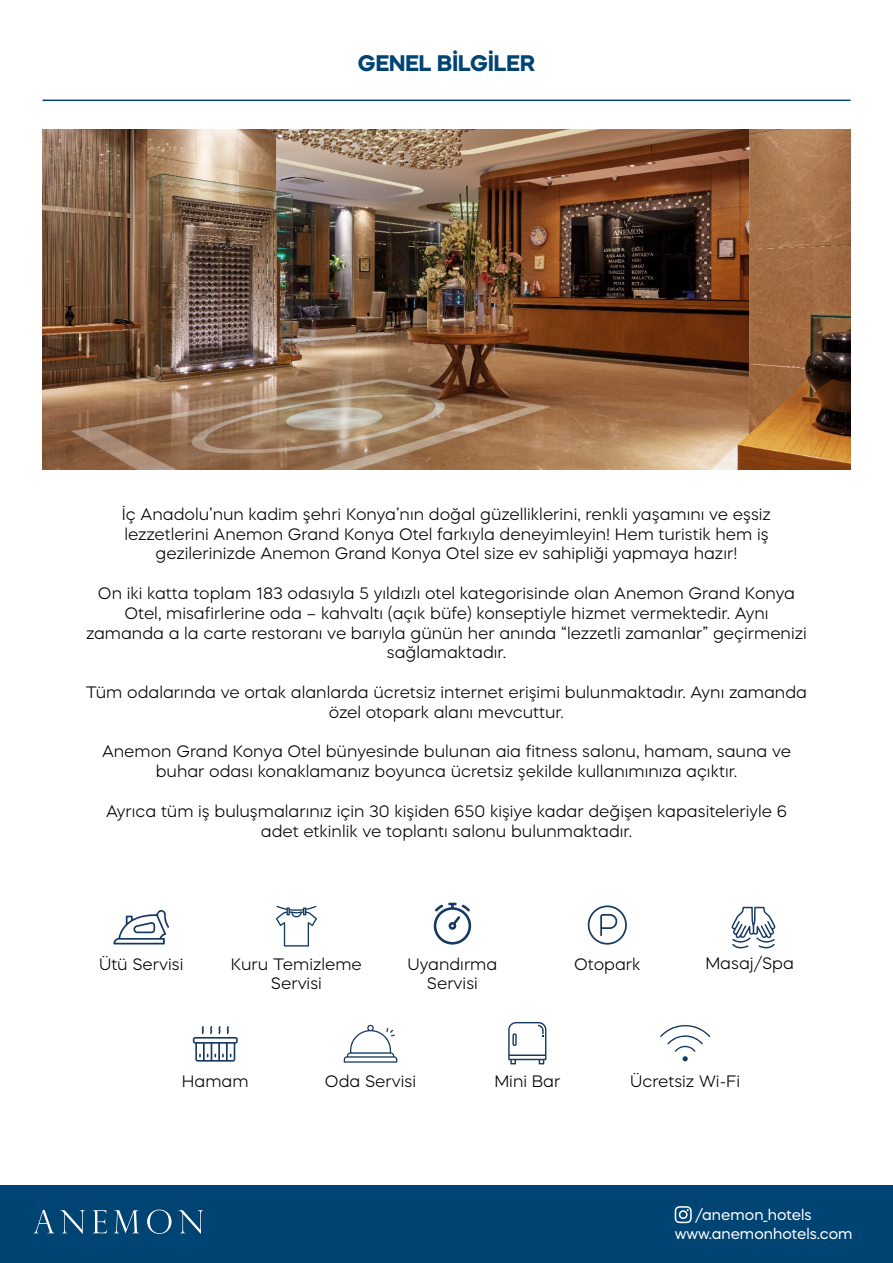
<style>
.page{position:relative;width:893px;height:1263px;background:#fff}
.page>*{position:absolute;margin:0;border:0;box-sizing:border-box;transform-origin:0 0}
.t1{font:700 22.5px "Mazzard H";color:#004474}
.t2{font:300 16.5px/19.8px "Mazzard H";color:#000;text-align:center}
.t3{font:15px/19px "Mazzard H";color:#fff}
</style>
<div class="page">
<div style="left:0;top:1185px;width:893px;height:78px;background:#004474"></div>
<svg style="left:33px;top:1210px;width:52px;height:24px"></svg>
<svg style="left:93px;top:1210px;width:14px;height:23px"></svg>
<svg style="left:114px;top:1210px;width:25px;height:23px"></svg>
<svg style="left:147px;top:1209px;width:25px;height:25px"></svg>
<svg style="left:178px;top:1210px;width:25px;height:24px"></svg>
<svg style="left:675px;top:1206px;width:17px;height:17px"></svg>
<hr style="left:43px;top:100px;width:807px;height:1px;background:#004474">
<img style="left:43px;top:129px;width:807px;height:340px">
<svg style="left:660px;top:1025px;width:50px;height:36px"></svg>
<svg style="left:508px;top:1022px;width:38px;height:42px"></svg>
<svg style="left:113px;top:910px;width:56px;height:34px"></svg>
<svg style="left:276px;top:905px;width:41px;height:41px"></svg>
<svg style="left:587px;top:905px;width:40px;height:40px"></svg>
<svg style="left:732px;top:907px;width:44px;height:41px"></svg>
<svg style="left:193px;top:1026px;width:45px;height:36px"></svg>
<svg style="left:344px;top:1024px;width:53px;height:39px"></svg>
<svg style="left:433px;top:903px;width:39px;height:42px"></svg>
<h1 class="t1" style="left:358px;top:48px;width:179px">GENEL BİLGİLER</h1>
<p class="t2" style="left:122px;top:504px;width:651px">İç Anadolu’nun kadim şehri Konya’nın doğal güzelliklerini, renkli yaşamını ve eşsiz lezzetlerini Anemon Grand Konya Otel farkıyla deneyimleyin! Hem turistik hem iş gezilerinizde Anemon Grand Konya Otel size ev sahipliği yapmaya hazır!</p>
<p class="t2" style="left:86px;top:583px;width:722px">On iki katta toplam 183 odasıyla 5 yıldızlı otel kategorisinde olan Anemon Grand Konya Otel, misafirlerine oda – kahvaltı (açık büfe) konseptiyle hizmet vermektedir. Aynı zamanda a la carte restoranı ve barıyla günün her anında “lezzetli zamanlar” geçirmenizi sağlamaktadır.</p>
<p class="t2" style="left:86px;top:682px;width:723px">Tüm odalarında ve ortak alanlarda ücretsiz internet erişimi bulunmaktadır. Aynı zamanda özel otopark alanı mevcuttur.</p>
<p class="t2" style="left:102px;top:741px;width:690px">Anemon Grand Konya Otel bünyesinde bulunan aia fitness salonu, hamam, sauna ve buhar odası konaklamanız boyunca ücretsiz şekilde kullanımınıza açıktır.</p>
<p class="t2" style="left:106px;top:801px;width:682px">Ayrıca tüm iş buluşmalarınız için 30 kişiden 650 kişiye kadar değişen kapasiteleriyle 6 adet etkinlik ve toplantı salonu bulunmaktadır.</p>
<p class="t2" style="left:99px;top:953px;width:86px">Ütü Servisi</p>
<p class="t2" style="left:231px;top:953px;width:132px">Kuru Temizleme<br>Servisi</p>
<p class="t2" style="left:574px;top:953px;width:68px">Otopark</p>
<p class="t2" style="left:408px;top:953px;width:91px">Uyandırma</p>
<p class="t2" style="left:705px;top:953px;width:90px">Masaj/Spa</p>
<p class="t2" style="left:427px;top:973px;width:53px">Servisi</p>
<p class="t2" style="left:182px;top:1071px;width:68px">Hamam</p>
<p class="t2" style="left:325px;top:1071px;width:93px">Oda Servisi</p>
<p class="t2" style="left:494px;top:1071px;width:68px">Mini Bar</p>
<p class="t2" style="left:630px;top:1071px;width:112px">Ücretsiz Wi-Fi</p>
<p class="t3" style="left:675px;top:1204px;width:179px;text-indent:21px">/anemon_hotels www.anemonhotels.com</p>
</div>
